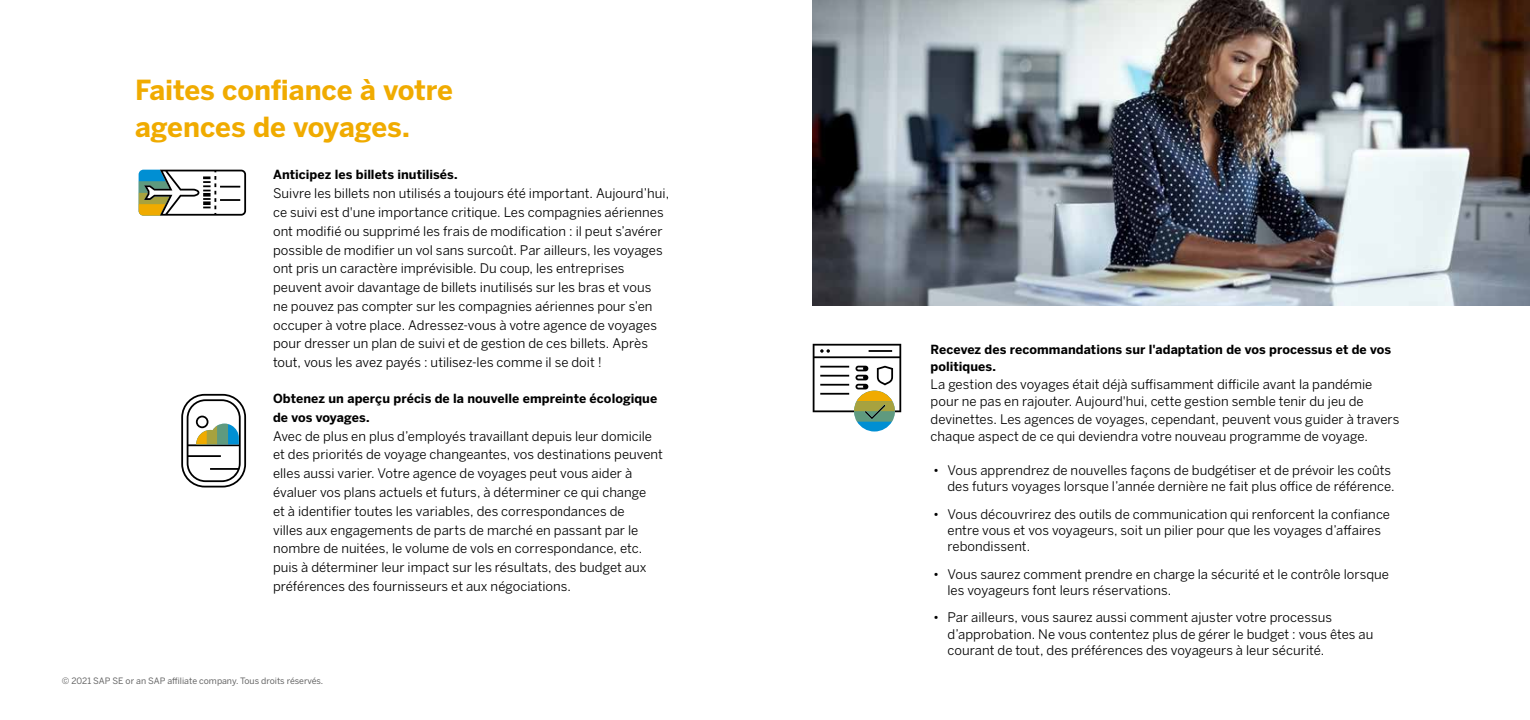
<style>
.page{position:relative;width:1530px;height:720px;background:#fff}
.page>*{position:absolute;margin:0;border:0;box-sizing:border-box;transform-origin:0 0}
.t1{font:700 27.5px/36.2px "Benton Sans";letter-spacing:-.005em;color:#f0ab00}
.t2{font:13.12px/18.8px "Benton Sans";color:#000}
.t3{font:700 12.5px/18.8px "Benton Sans";letter-spacing:.005em;color:#000}
.t4{font:8.75px "Benton Sans";color:#666}
</style>
<div class="page">
<img style="left:813px;top:0;width:717px;height:305px">
<svg style="left:181px;top:394px;width:65px;height:94px"></svg>
<svg style="left:139px;top:170px;width:107px;height:46px"></svg>
<svg style="left:813px;top:344px;width:88px;height:88px"></svg>
<h1 class="t1" style="left:135px;top:73px;width:320px">Faites confiance à votre agences de voyages.</h1>
<p class="t3" style="left:273px;top:166px;width:186px">Anticipez les billets inutilisés.</p>
<p class="t2" style="left:273px;top:184px;width:398px">Suivre les billets non utilisés a toujours été important. Aujourd’hui, ce suivi est d'une importance critique. Les compagnies aériennes ont modifié ou supprimé les frais de modification : il peut s’avérer possible de modifier un vol sans surcoût. Par ailleurs, les voyages ont pris un caractère imprévisible. Du coup, les entreprises peuvent avoir davantage de billets inutilisés sur les bras et vous ne pouvez pas compter sur les compagnies aériennes pour s’en occuper à votre place. Adressez-vous à votre agence de voyages pour dresser un plan de suivi et de gestion de ces billets. Après tout, vous les avez payés : utilisez-les comme il se doit !</p>
<p class="t3" style="left:273px;top:389px;width:386px">Obtenez un aperçu précis de la nouvelle empreinte écologique de vos voyages.</p>
<p class="t2" style="left:273px;top:427px;width:391px">Avec de plus en plus d’employés travaillant depuis leur domicile et des priorités de voyage changeantes, vos destinations peuvent elles aussi varier. Votre agence de voyages peut vous aider à évaluer vos plans actuels et futurs, à déterminer ce qui change<br>et à identifier toutes les variables, des correspondances de<br>villes aux engagements de parts de marché en passant par le nombre de nuitées, le volume de vols en correspondance, etc. puis à déterminer leur impact sur les résultats, des budget aux préférences des fournisseurs et aux négociations.</p>
<p class="t4" style="left:62px;top:676px;width:263px">© 2021 SAP SE or an SAP affiliate company. Tous droits réservés.</p>
<p class="t3" style="left:931px;top:341px;width:462px;line-height:17.5px">Recevez des recommandations sur l'adaptation de vos processus et de vos politiques.</p>
<p class="t2" style="left:931px;top:375px;width:470px;line-height:17.5px">La gestion des voyages était déjà suffisamment difficile avant la pandémie pour ne pas en rajouter. Aujourd'hui, cette gestion semble tenir du jeu de devinettes. Les agences de voyages, cependant, peuvent vous guider à travers chaque aspect de ce qui deviendra votre nouveau programme de voyage.</p>
<p class="t2" style="left:933px;top:462px;width:463px;line-height:16.2px;text-align:right">• Vous apprendrez de nouvelles façons de budgétiser et de prévoir les coûts des futurs voyages lorsque l’année dernière ne fait plus office de référence.</p>
<p class="t2" style="left:947px;top:506px;width:444px;line-height:16.2px;text-indent:-14px">• Vous découvrirez des outils de communication qui renforcent la confiance entre vous et vos voyageurs, soit un pilier pour que les voyages d’affaires rebondissent.</p>
<p class="t2" style="left:947px;top:566px;width:443px;line-height:16.2px;text-indent:-14px">• Vous saurez comment prendre en charge la sécurité et le contrôle lorsque les voyageurs font leurs réservations.</p>
<p class="t2" style="left:947px;top:609px;width:427px;line-height:16.2px;text-indent:-14px">• Par ailleurs, vous saurez aussi comment ajuster votre processus d’approbation. Ne vous contentez plus de gérer le budget : vous êtes au courant de tout, des préférences des voyageurs à leur sécurité.</p>
</div>
